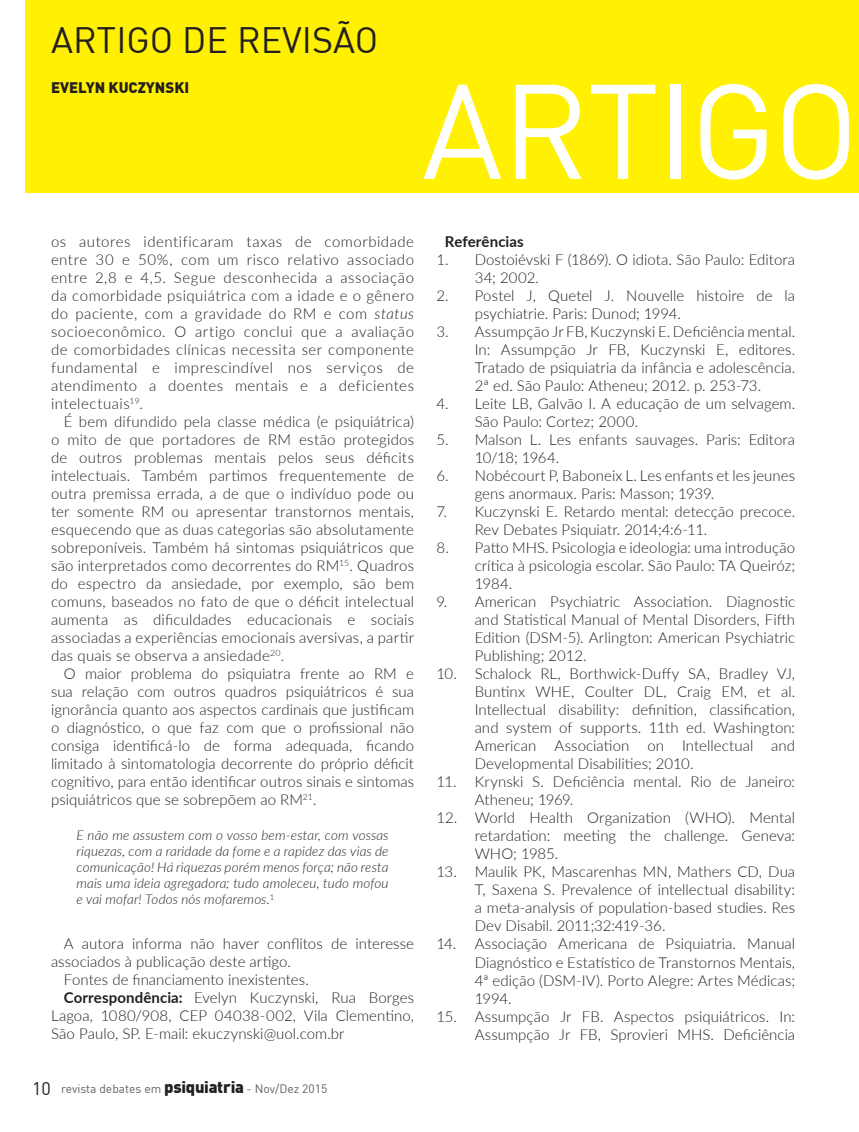
<style>
.page{position:relative;width:859px;height:1132px;background:#fff}
.page>*{position:absolute;margin:0;border:0;box-sizing:border-box;transform-origin:0 0}
.t1{font:132px "DIN";letter-spacing:-.015em;color:#fff}
.t2{font:36px "DIN";color:#231f20}
.t3{font:300 15px/18px "Lato";letter-spacing:.005em;color:#231f20;text-align:justify}
.t4{font:900 15px "DIN";color:#231f20}
.t5{font:700 15px "Lato";letter-spacing:.005em;color:#231f20}
.t6{font:italic 300 13.5px/16.2px "Lato";letter-spacing:.01em;color:#231f20;text-align:justify}
.t7{font:12px "DIN";color:#616164}
.s1{font-style:italic}
.s2{font-weight:700}
.s3{font-size:18px;color:#231f20}
.s4{font-weight:900;font-size:16.5px;color:#231f20}
</style>
<div class="page">
<div style="left:26px;top:0;width:833px;height:192px;background:#fff101"></div>
<h2 class="t2" style="left:51px;top:24px;width:329px">ARTIGO DE REVISÃO</h2>
<p class="t4" style="left:51px;top:79px;width:140px">EVELYN KUCZYNSKI</p>
<h1 class="t1" style="left:422px;top:72px;width:438px">ARTIGO</h1>
<p class="t3" style="left:51px;top:232px;width:365px">os autores identificaram taxas de comorbidade entre 30 e 50%, com um risco relativo associado entre 2,8 e 4,5. Segue desconhecida a associação da comorbidade psiquiátrica com a idade e o gênero do paciente, com a gravidade do RM e com <span class="s1">status </span>socioeconômico. O artigo conclui que a avaliação de comorbidades clínicas necessita ser componente fundamental e imprescindível nos serviços de atendimento a doentes mentais e a deficientes intelectuais<sup>19</sup>.</p>
<p class="t3" style="left:51px;top:412px;width:365px;text-indent:13px">É bem difundido pela classe médica (e psiquiátrica) o mito de que portadores de RM estão protegidos de outros problemas mentais pelos seus déficits intelectuais. Também partimos frequentemente de outra premissa errada, a de que o indivíduo pode ou ter somente RM ou apresentar transtornos mentais, esquecendo que as duas categorias são absolutamente sobreponíveis. Também há sintomas psiquiátricos que são interpretados como decorrentes do RM<sup>15</sup>. Quadros do espectro da ansiedade, por exemplo, são bem comuns, baseados no fato de que o déficit intelectual aumenta as dificuldades educacionais e sociais associadas a experiências emocionais aversivas, a partir das quais se observa a ansiedade<sup>20</sup>.</p>
<p class="t3" style="left:51px;top:664px;width:365px;text-indent:13px">O maior problema do psiquiatra frente ao RM e sua relação com outros quadros psiquiátricos é sua ignorância quanto aos aspectos cardinais que justificam o diagnóstico, o que faz com que o profissional não consiga identificá-lo de forma adequada, ficando limitado à sintomatologia decorrente do próprio déficit cognitivo, para então identificar outros sinais e sintomas psiquiátricos que se sobrepõem ao RM<sup>21</sup>.</p>
<p class="t6" style="left:77px;top:825px;width:314px">E não me assustem com o vosso bem-estar, com vossas riquezas, com a raridade da fome e a rapidez das vias de comunicação! Há riquezas porém menos força; não resta mais uma ideia agregadora; tudo amoleceu, tudo mofou e vai mofar! Todos nós mofaremos.<sup>1</sup></p>
<p class="t3" style="left:64px;top:933px;width:352px">A autora informa não haver conflitos de interesse</p>
<p class="t3" style="left:51px;top:951px;width:241px">associados à publicação deste artigo.</p>
<p class="t3" style="left:64px;top:969px;width:247px">Fontes de financiamento inexistentes.</p>
<p class="t3" style="left:64px;top:987px;width:352px"><span class="s2">Correspondência:</span> Evelyn Kuczynski, Rua Borges</p>
<p class="t3" style="left:51px;top:1005px;width:365px">Lagoa, 1080/908, CEP 04038-002, Vila Clementino,</p>
<p class="t3" style="left:51px;top:1023px;width:295px">São Paulo, SP. E-mail: ekuczynski@uol.com.br</p>
<p class="t7" style="left:32px;top:1082px;width:297px"><span class="s3">10</span> revista debates em <span class="s4">psiquiatria</span> - Nov/Dez 2015</p>
<p class="t5" style="left:445px;top:230px;width:80px">Referências</p>
<p class="t3" style="left:475px;top:250px;width:322px;text-indent:-38px">1. Dostoiévski F (1869). O idiota. São Paulo: Editora<br>34; 2002.</p>
<p class="t3" style="left:475px;top:286px;width:322px;text-indent:-38px">2. Postel J, Quetel J. Nouvelle histoire de la psychiatrie. Paris: Dunod; 1994.</p>
<p class="t3" style="left:475px;top:322px;width:322px;text-indent:-38px">3. Assumpção Jr FB, Kuczynski E. Deficiência mental.<br>In: Assumpção Jr FB, Kuczynski E, editores.<br>Tratado de psiquiatria da infância e adolescência.<br>2ª ed. São Paulo: Atheneu; 2012. p. 253-73.</p>
<p class="t3" style="left:475px;top:394px;width:322px;text-indent:-38px">4. Leite LB, Galvão I. A educação de um selvagem.<br>São Paulo: Cortez; 2000.</p>
<p class="t3" style="left:475px;top:430px;width:322px;text-indent:-38px">5. Malson L. Les enfants sauvages. Paris: Editora<br>10/18; 1964.</p>
<p class="t3" style="left:475px;top:466px;width:322px;text-indent:-38px">6. Nobécourt P, Baboneix L. Les enfants et les jeunes gens anormaux. Paris: Masson; 1939.</p>
<p class="t3" style="left:475px;top:502px;width:322px;text-indent:-38px">7. Kuczynski E. Retardo mental: detecção precoce.<br>Rev Debates Psiquiatr. 2014;4:6-11.</p>
<p class="t3" style="left:475px;top:538px;width:322px;text-indent:-38px">8. Patto MHS. Psicologia e ideologia: uma introdução crítica à psicologia escolar. São Paulo: TA Queiróz; 1984.</p>
<p class="t3" style="left:475px;top:592px;width:322px;text-indent:-38px">9. American Psychiatric Association. Diagnostic and Statistical Manual of Mental Disorders, Fifth Edition (DSM-5). Arlington: American Psychiatric Publishing; 2012.</p>
<p class="t3" style="left:475px;top:664px;width:322px;text-indent:-38px">10. Schalock RL, Borthwick-Duffy SA, Bradley VJ, Buntinx WHE, Coulter DL, Craig EM, et al.<br>Intellectual disability: definition, classification, and system of supports. 11th ed. Washington:<br>American Association on Intellectual and Developmental Disabilities; 2010.</p>
<p class="t3" style="left:475px;top:772px;width:322px;text-indent:-38px">11. Krynski S. Deficiência mental. Rio de Janeiro:<br>Atheneu; 1969.</p>
<p class="t3" style="left:475px;top:808px;width:322px;text-indent:-38px">12. World Health Organization (WHO). Mental retardation: meeting the challenge. Geneva:<br>WHO; 1985.</p>
<p class="t3" style="left:475px;top:862px;width:322px;text-indent:-38px">13. Maulik PK, Mascarenhas MN, Mathers CD, Dua T, Saxena S. Prevalence of intellectual disability: a meta-analysis of population-based studies. Res Dev Disabil. 2011;32:419-36.</p>
<p class="t3" style="left:475px;top:934px;width:322px;text-indent:-38px">14. Associação Americana de Psiquiatria. Manual Diagnóstico e Estatístico de Transtornos Mentais, 4ª edição (DSM-IV). Porto Alegre: Artes Médicas; 1994.</p>
<p class="t3" style="left:436px;top:1006px;width:360px;text-align:right">15. Assumpção Jr FB. Aspectos psiquiátricos. In:<br>Assumpção Jr FB, Sprovieri MHS. Deficiência</p>
</div>
